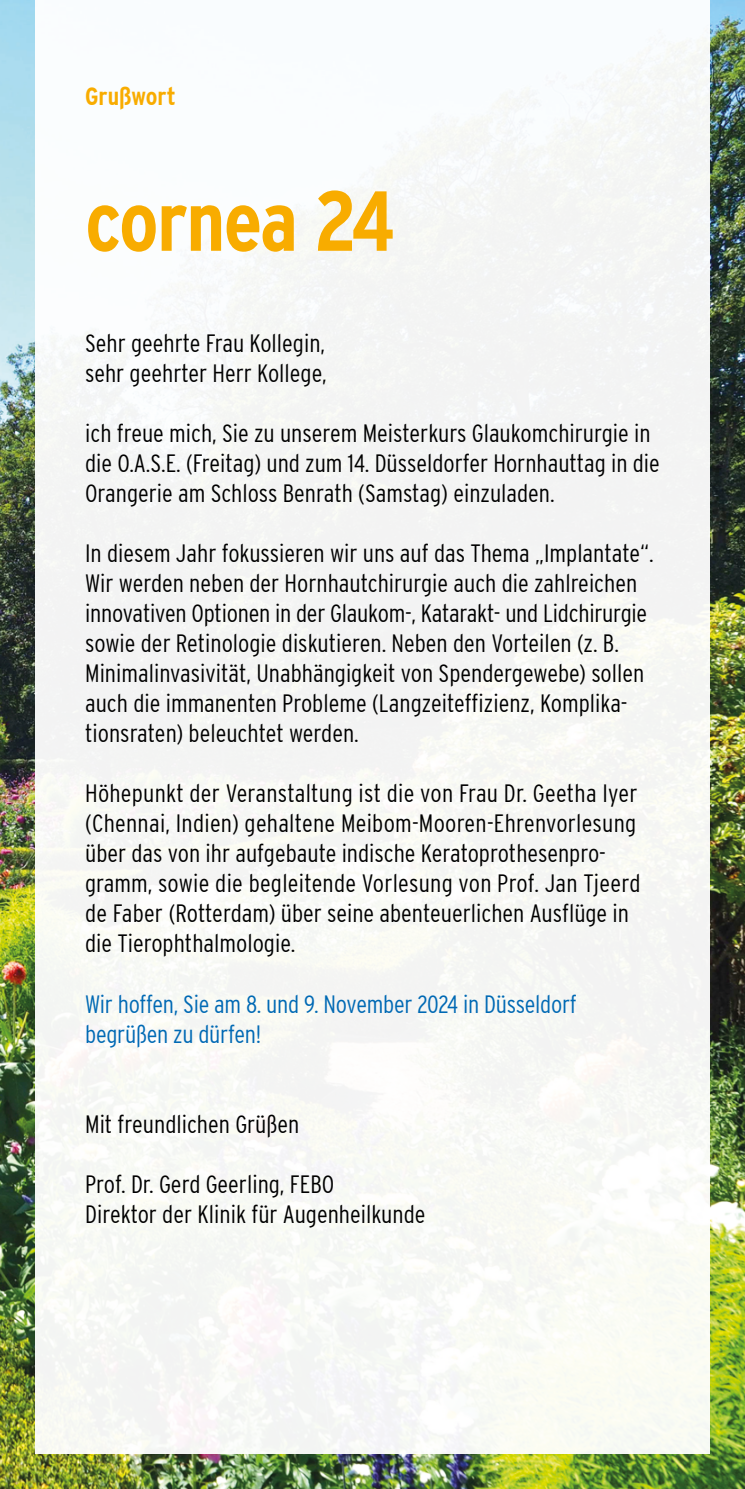
<style>
.page{position:relative;width:745px;height:1489px;background:#fff}
.page>*{position:absolute;margin:0;border:0;box-sizing:border-box;transform-origin:0 0}
.t1{font:700 condensed 84.75px "Interstate";letter-spacing:-.02em;color:#f8ac00}
.t2{font:300 condensed 25px/30px "Interstate";color:#000}
.t3{font:300 condensed 25px/30px "Interstate";letter-spacing:-.01em;color:#0069b4}
.t4{font:700 condensed 25px "Interstate";color:#f8ac00}
</style>
<div class="page">
<img style="left:0;top:0;width:744px;height:1488px">
<div style="left:35px;top:0;width:674px;height:1453px;background:#f6f7f4"></div>
<p class="t4" style="left:85px;top:82px;width:92px">Grußwort</p>
<h1 class="t1" style="left:85px;top:174px;width:311px">cornea 24</h1>
<p class="t2" style="left:85px;top:328px;width:243px">Sehr geehrte Frau Kollegin, sehr geehrter Herr Kollege,</p>
<p class="t2" style="left:85px;top:418px;width:576px">ich freue mich, Sie zu unserem Meisterkurs Glaukomchirurgie in die O.A.S.E. (Freitag) und zum 14. Düsseldorfer Hornhauttag in die<br>Orangerie am Schloss Benrath (Samstag) einzuladen.</p>
<p class="t2" style="left:85px;top:538px;width:569px">In diesem Jahr fokussieren wir uns auf das Thema „Implantate“.<br>Wir werden neben der Hornhautchirurgie auch die zahlreichen innovativen Optionen in der Glaukom-, Katarakt- und Lidchirurgie sowie der Retinologie diskutieren. Neben den Vorteilen (z. B.<br>Minimalinvasivität, Unabhängigkeit von Spendergewebe) sollen auch die immanenten Probleme (Langzeiteffizienz, Komplika&shy;tionsraten) beleuchtet werden.</p>
<p class="t2" style="left:85px;top:778px;width:556px">Höhepunkt der Veranstaltung ist die von Frau Dr. Geetha Iyer (Chennai, Indien) gehaltene Meibom-Mooren-Ehrenvorlesung über das von ihr aufgebaute indische Keratoprothesenpro&shy;gramm, sowie die begleitende Vorlesung von Prof. Jan Tjeerd de Faber (Rotterdam) über seine abenteuerlichen Ausflüge in die Tierophthalmologie.</p>
<p class="t3" style="left:85px;top:988px;width:493px">Wir hoffen, Sie am 8. und 9. November 2024 in Düsseldorf begrüßen zu dürfen!</p>
<p class="t2" style="left:85px;top:1108px;width:216px">Mit freundlichen Grüßen</p>
<p class="t2" style="left:85px;top:1168px;width:341px">Prof. Dr. Gerd Geerling, FEBO<br>Direktor der Klinik für Augenheilkunde</p>
</div>
